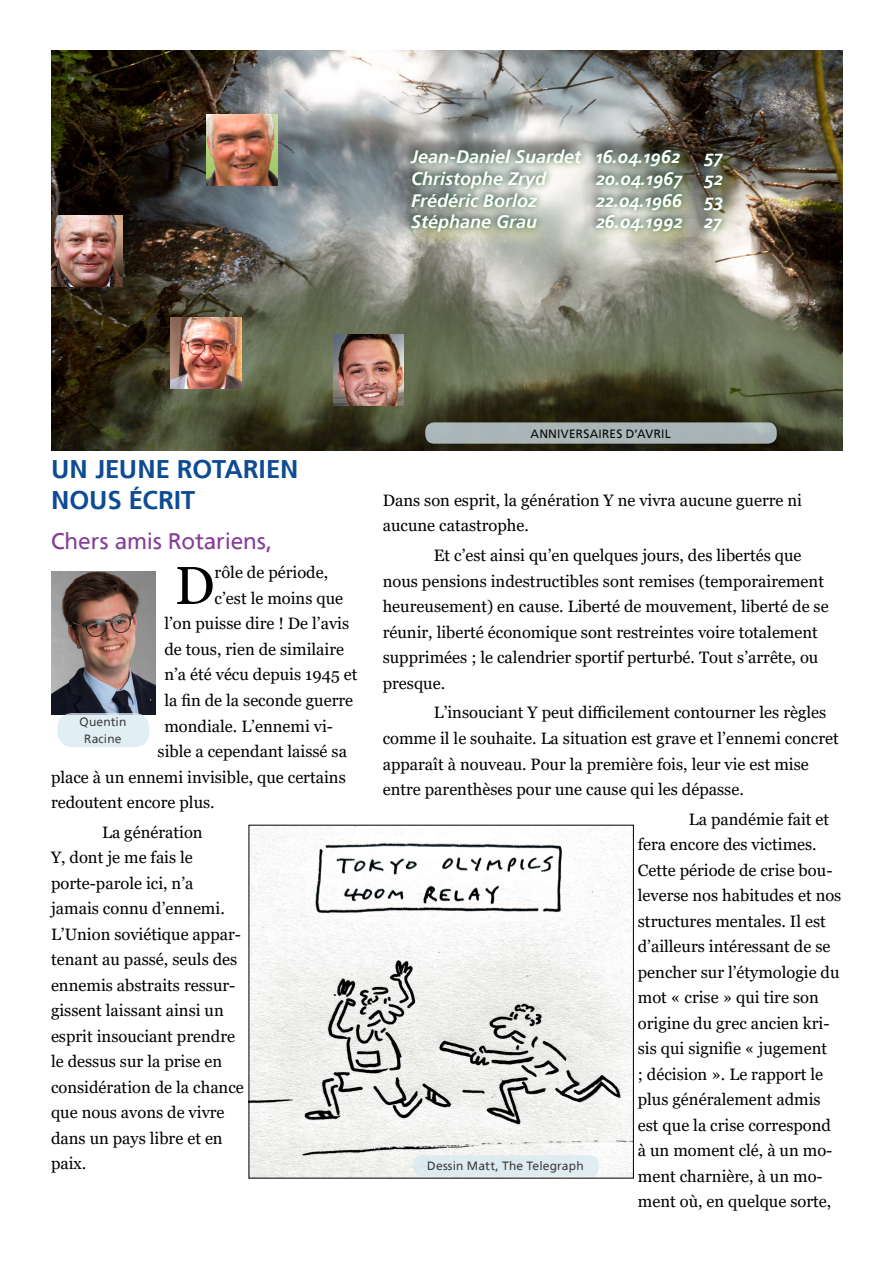
<style>
.page{position:relative;width:893px;height:1263px;background:#fff}
.page>*{position:absolute;margin:0;border:0;box-sizing:border-box;transform-origin:0 0}
.Corps_NO_indent{font:53.25px "Georgia";color:#000}
.Titre_2{font:700 25.5px/30.6px "Frutiger Linotype";color:#0d4c94}
.Titre_3{font:22.5px "Frutiger Linotype";letter-spacing:-.005em;color:#843d97}
.t1{font:italic 700 18px "Frutiger Linotype";color:#fff}
.Corps_indent{font:16.5px/25.5px "Georgia";color:#000}
.Corps_NO_indent-2{font:16.5px "Georgia";color:#000}
.Corps_serré{font:16.5px/25.5px "Georgia";color:#000}
.t2{font:12px/16.5px "Frutiger Linotype";letter-spacing:.015em;color:#000;text-align:center}
</style>
<div class="page">
<img style="left:251px;top:827px;width:381px;height:349px">
<div style="left:413px;top:1155px;width:186px;height:21px;background:#d8e9f1;border-radius:9px"></div>
<img style="left:51px;top:51px;width:791px;height:399px">
<div style="left:425px;top:422px;width:352px;height:22px;background:#a9b5b7;border-radius:9px"></div>
<div style="left:399px;top:144px;width:342px;height:107px;background:#fff200;opacity:.75"></div>
<img style="left:393px;top:131px;width:343px;height:108px">
<img style="left:206px;top:114px;width:71px;height:71px">
<img style="left:51px;top:215px;width:71px;height:71px">
<img style="left:171px;top:317px;width:71px;height:71px">
<img style="left:333px;top:334px;width:71px;height:71px">
<img style="left:51px;top:571px;width:105px;height:143px">
<div style="left:57px;top:713px;width:93px;height:34px;background:#e1eef4;border-radius:15px"></div>
<p class="t1" style="left:411px;top:146px;width:270px">Jean-Daniel Suardet 16.04.1962</p>
<p class="t1" style="left:704px;top:146px;width:20px">57</p>
<p class="t1" style="left:411px;top:167px;width:137px">Christophe Zryd</p>
<p class="t1" style="left:596px;top:167px;width:129px">20.04.1967 52</p>
<p class="t1" style="left:411px;top:189px;width:128px">Frédéric Borloz</p>
<p class="t1" style="left:596px;top:189px;width:130px">22.04.1966 53</p>
<p class="t1" style="left:411px;top:211px;width:128px">Stéphane Grau</p>
<p class="t1" style="left:596px;top:211px;width:127px">26.04.1992 27</p>
<p class="Titre_2" style="left:51px;top:454px;width:249px">UN JEUNE ROTARIEN<br>NOUS ÉCRIT</p>
<p class="Titre_3" style="left:51px;top:527px;width:223px">Chers amis Rotariens,</p>
<p class="Corps_NO_indent" style="left:175px;top:553px;width:41px">D</p>
<p class="Corps_NO_indent-2" style="left:215px;top:563px;width:115px">rôle de période,</p>
<p class="Corps_NO_indent-2" style="left:215px;top:588px;width:130px">c’est le moins que</p>
<p class="Corps_NO_indent-2" style="left:164px;top:614px;width:186px">l’on puisse dire ! De l’avis</p>
<p class="Corps_NO_indent-2" style="left:164px;top:639px;width:181px">de tous, rien de similaire</p>
<p class="Corps_NO_indent-2" style="left:164px;top:665px;width:194px">n’a été vécu depuis 1945 et</p>
<p class="Corps_NO_indent-2" style="left:164px;top:690px;width:190px">la fin de la seconde guerre</p>
<p class="Corps_NO_indent-2" style="left:164px;top:716px;width:170px">mondiale. L’ennemi vi-</p>
<p class="Corps_NO_indent-2" style="left:158px;top:741px;width:191px">sible a cependant laissé sa</p>
<p class="Corps_NO_indent-2" style="left:51px;top:767px;width:296px">place à un ennemi invisible, que certains</p>
<p class="Corps_NO_indent-2" style="left:51px;top:792px;width:165px">redoutent encore plus.</p>
<p class="Corps_indent" style="left:51px;top:820px;width:194px;text-indent:51px">La génération<br>Y, dont je me fais le porte-parole ici, n’a jamais connu d’ennemi.<br>L’Union soviétique appar&shy;tenant au passé, seuls des ennemis abstraits ressur&shy;gissent laissant ainsi un esprit insouciant prendre le dessus sur la prise en considération de la chance que nous avons de vivre dans un pays libre et en paix.</p>
<p class="t2" style="left:79px;top:714px;width:48px">Quentin<br>Racine</p>
<p class="t2" style="left:530px;top:425px;width:142px">ANNIVERSAIRES D’AVRIL</p>
<p class="Corps_serré" style="left:383px;top:488px;width:421px">Dans son esprit, la génération Y ne vivra aucune guerre ni aucune catastrophe.</p>
<p class="Corps_indent" style="left:383px;top:543px;width:447px;text-indent:51px">Et c’est ainsi qu’en quelques jours, des libertés que nous pensions indestructibles sont remises (temporairement heureusement) en cause. Liberté de mouvement, liberté de se réunir, liberté économique sont restreintes voire totalement supprimées ; le calendrier sportif perturbé. Tout s’arrête, ou presque.</p>
<p class="Corps_indent" style="left:383px;top:700px;width:458px;text-indent:51px">L’insouciant Y peut difficilement contourner les règles comme il le souhaite. La situation est grave et l’ennemi concret apparaît à nouveau. Pour la première fois, leur vie est mise entre parenthèses pour une cause qui les dépasse.</p>
<p class="Corps_indent" style="left:638px;top:807px;width:205px;text-indent:51px">La pandémie fait et fera encore des victimes.<br>Cette période de crise bou&shy;leverse nos habitudes et nos structures mentales. Il est d’ailleurs intéressant de se pencher sur l’étymologie du mot « crise » qui tire son origine du grec ancien kri&shy;sis qui signifie « jugement<br>; décision ». Le rapport le plus généralement admis est que la crise correspond à un moment clé, à un mo&shy;ment charnière, à un mo&shy;ment où, en quelque sorte,</p>
<p class="t2" style="left:427px;top:1158px;width:158px">Dessin Matt, The Telegraph</p>
</div>
